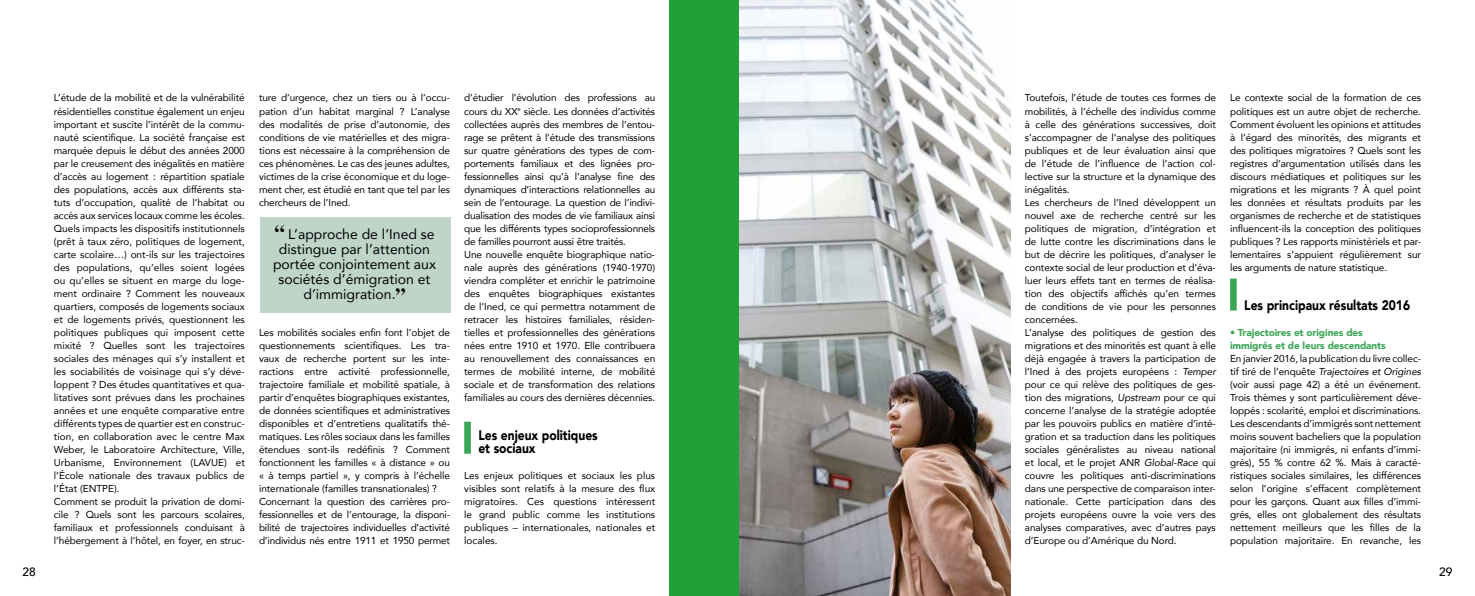
<style>
.page{position:relative;width:1475px;height:596px;background:#fff}
.page>*{position:absolute;margin:0;border:0;box-sizing:border-box;transform-origin:0 0}
.t1{font:14px/15px "Avenir";color:#000;text-align:center}
.t2{font:900 13.8px/13px "Avenir";color:#000;scale:.87 1}
.t3{font:500 12px "Avenir";color:#000}
.t4{font:10px/13px "Avenir";letter-spacing:-.01em;color:#000}
.t5{font:900 10px/13px "Avenir";letter-spacing:-.01em;color:#3aa654}
.s1{font-family:"Times";font-weight:700;font-size:20px}
.s2{font-style:italic}
</style>
<div class="page">
<img style="left:738px;top:0;width:271px;height:595px">
<svg style="left:1230px;top:278px;width:6px;height:32px"></svg>
<div style="left:464px;top:421px;width:7px;height:32px;background:#3aa654"></div>
<div style="left:260px;top:217px;width:190px;height:95px;background:#c0d5ca"></div>
<div style="left:669px;top:0;width:69px;height:595px;background:#1fa138"></div>
<p class="t4" style="left:54px;top:91px;width:192px">L’étude de la mobilité et de la vulnérabilité résidentielles constitue également un enjeu important et suscite l’intérêt de la commu&shy;nauté scientifique. La société française est marquée depuis le début des années 2000 par le creusement des inégalités en matière d’accès au logement : répartition spatiale des populations, accès aux différents sta&shy;tuts d’occupation, qualité de l’habitat ou accès aux services locaux comme les écoles.<br>Quels impacts les dispositifs institutionnels (prêt à taux zéro, politiques de logement, carte scolaire…) ont-ils sur les trajectoires des populations, qu’elles soient logées ou qu’elles se situent en marge du loge&shy;ment ordinaire ? Comment les nouveaux quartiers, composés de logements sociaux et de logements privés, questionnent les politiques publiques qui imposent cette mixité ? Quelles sont les trajectoires sociales des ménages qui s’y installent et les sociabilités de voisinage qui s’y déve&shy;loppent ? Des études quantitatives et qua&shy;litatives sont prévues dans les prochaines années et une enquête comparative entre différents types de quartier est en construc&shy;tion, en collaboration avec le centre Max Weber, le Laboratoire Architecture, Ville, Urbanisme, Environnement (LAVUE) et l’École nationale des travaux publics de l’État (ENTPE).<br>Comment se produit la privation de domi&shy;cile ? Quels sont les parcours scolaires, familiaux et professionnels conduisant à l’hébergement à l’hôtel, en foyer, en struc-</p>
<p class="t4" style="left:259px;top:91px;width:192px;text-align:justify">ture d’urgence, chez un tiers ou à l’occu&shy;pation d’un habitat marginal ? L’analyse des modalités de prise d’autonomie, des conditions de vie matérielles et des migra&shy;tions est nécessaire à la compréhension de ces phénomènes. Le cas des jeunes adultes, victimes de la crise économique et du loge&shy;ment cher, est étudié en tant que tel par les chercheurs de l’Ined.</p>
<h1 class="t1" style="left:273px;top:226px;width:164px"><span class="s1">“</span> L’approche de l’Ined se distingue par l’attention portée conjointement aux sociétés d’émigration et d’immigration.<span class="s1">”</span></h1>
<p class="t4" style="left:259px;top:325px;width:192px">Les mobilités sociales enfin font l’objet de questionnements scientifiques. Les tra&shy;vaux de recherche portent sur les inte&shy;ractions entre activité professionnelle, trajectoire familiale et mobilité spatiale, à partir d’enquêtes biographiques existantes, de données scientifiques et administratives disponibles et d’entretiens qualitatifs thé&shy;matiques. Les rôles sociaux dans les familles étendues sont-ils redéfinis ? Comment fonctionnent les familles « à distance » ou « à temps partiel », y compris à l’échelle internationale (familles transnationales) ?<br>Concernant la question des carrières pro&shy;fessionnelles et de l’entourage, la disponi&shy;bilité de trajectoires individuelles d’activité d’individus nés entre 1911 et 1950 permet</p>
<p class="t4" style="left:464px;top:91px;width:192px">d’étudier l’évolution des professions au cours du XX<sup>e</sup> siècle. Les données d’activités collectées auprès des membres de l’entou&shy;rage se prêtent à l’étude des transmissions sur quatre générations des types de com&shy;portements familiaux et des lignées pro&shy;fessionnelles ainsi qu’à l’analyse fine des dynamiques d’interactions relationnelles au sein de l’entourage. La question de l’indivi&shy;dualisation des modes de vie familiaux ainsi que les différents types socioprofessionnels de familles pourront aussi être traités.<br>Une nouvelle enquête biographique natio&shy;nale auprès des générations (1940-1970) viendra compléter et enrichir le patrimoine des enquêtes biographiques existantes de l’Ined, ce qui permettra notamment de retracer les histoires familiales, résiden&shy;tielles et professionnelles des générations nées entre 1910 et 1970. Elle contribuera au renouvellement des connaissances en termes de mobilité interne, de mobilité sociale et de transformation des relations familiales au cours des dernières décennies.</p>
<h2 class="t2" style="left:478px;top:428px;width:139px">Les enjeux politiques et sociaux</h2>
<p class="t4" style="left:464px;top:468px;width:192px;text-align:justify">Les enjeux politiques et sociaux les plus visibles sont relatifs à la mesure des flux migratoires. Ces questions intéressent le grand public comme les institutions publiques – internationales, nationales et locales.</p>
<p class="t4" style="left:1024px;top:91px;width:192px">Toutefois, l’étude de toutes ces formes de mobilités, à l’échelle des individus comme à celle des générations successives, doit s’accompagner de l’analyse des politiques publiques et de leur évaluation ainsi que de l’étude de l’influence de l’action col&shy;lective sur la structure et la dynamique des inégalités.<br>Les chercheurs de l’Ined développent un nouvel axe de recherche centré sur les politiques de migration, d’intégration et de lutte contre les discriminations dans le but de décrire les politiques, d’analyser le contexte social de leur production et d’éva&shy;luer leurs effets tant en termes de réalisa&shy;tion des objectifs affichés qu’en termes de conditions de vie pour les personnes concernées.<br>L’analyse des politiques de gestion des migrations et des minorités est quant à elle déjà engagée à travers la participation de l’Ined à des projets européens : <span class="s2">Temper </span>pour ce qui relève des politiques de ges&shy;tion des migrations, <span class="s2">Upstream</span> pour ce qui concerne l’analyse de la stratégie adoptée par les pouvoirs publics en matière d’inté&shy;gration et sa traduction dans les politiques sociales généralistes au niveau national et local, et le projet ANR <span class="s2">Global-Race</span> qui couvre les politiques anti-discriminations dans une perspective de comparaison inter&shy;nationale. Cette participation dans des projets européens ouvre la voie vers des analyses comparatives, avec d’autres pays d’Europe ou d’Amérique du Nord.</p>
<p class="t4" style="left:1229px;top:91px;width:192px;text-align:justify">Le contexte social de la formation de ces politiques est un autre objet de recherche.<br>Comment évoluent les opinions et attitudes à l’égard des minorités, des migrants et des politiques migratoires ? Quels sont les registres d’argumentation utilisés dans les discours médiatiques et politiques sur les migrations et les migrants ? À quel point les données et résultats produits par les organismes de recherche et de statistiques influencent-ils la conception des politiques publiques ? Les rapports ministériels et par&shy;lementaires s’appuient régulièrement sur les arguments de nature statistique.</p>
<h2 class="t2" style="left:1243px;top:298px;width:192px">Les principaux résultats 2016</h2>
<p class="t5" style="left:1229px;top:325px;width:157px">• Trajectoires et origines des immigrés et de leurs descendants</p>
<p class="t4" style="left:1229px;top:351px;width:192px;text-align:justify">En janvier 2016, la publication du livre collec&shy;tif tiré de l’enquête <span class="s2">Trajectoires et Origines </span>(voir aussi page 42) a été un événement.<br>Trois thèmes y sont particulièrement déve&shy;loppés : scolarité, emploi et discriminations.<br>Les descendants d’immigrés sont nettement moins souvent bacheliers que la population majoritaire (ni immigrés, ni enfants d’immi&shy;grés), 55 % contre 62 %. Mais à caracté&shy;ristiques sociales similaires, les différences selon l’origine s’effacent complètement pour les garçons. Quant aux filles d’immi&shy;grés, elles ont globalement des résultats nettement meilleurs que les filles de la population majoritaire. En revanche, les</p>
<p class="t3" style="left:23px;top:561px;width:15px">28</p>
<p class="t3" style="left:1438px;top:561px;width:15px">29</p>
</div>
